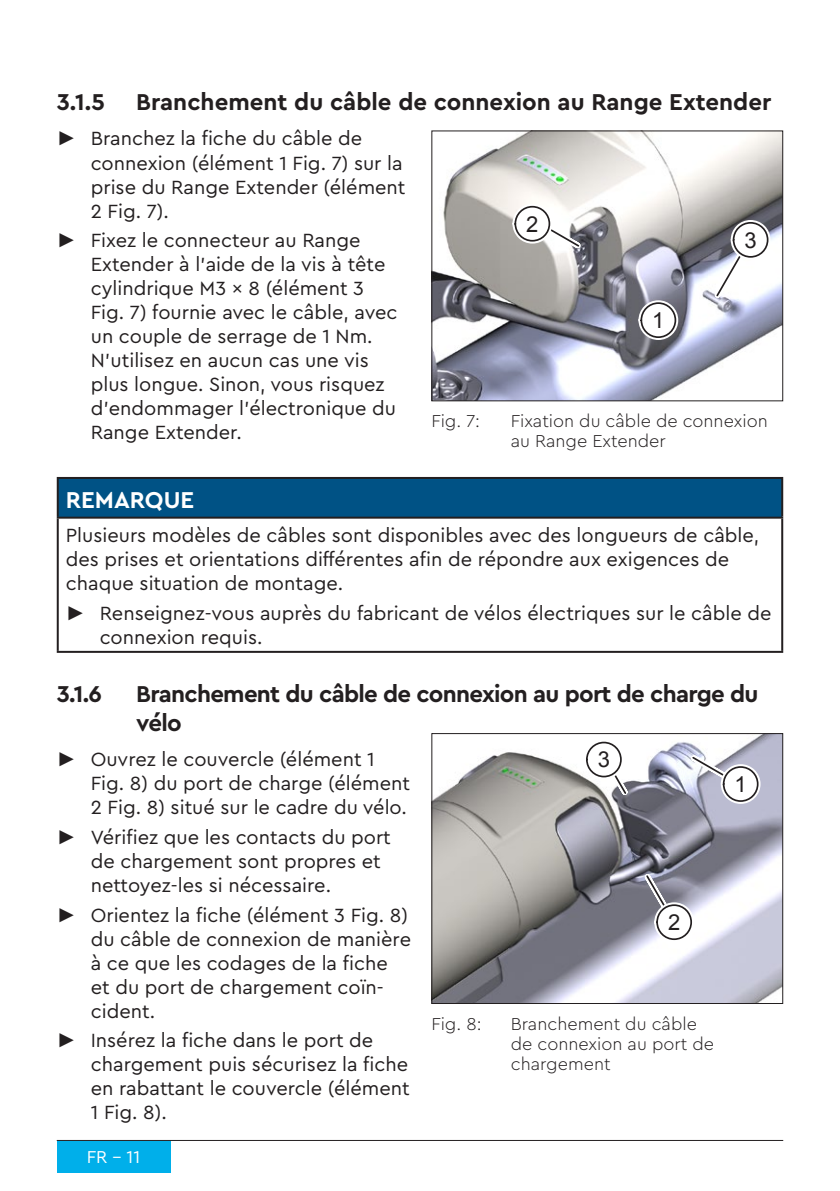
<style>
.page{position:relative;width:840px;height:1191px;background:#fff}
.page>*{position:absolute;margin:0;border:0;box-sizing:border-box;transform-origin:0 0}
.t1{font:700 24px/28.8px "TQPRO";letter-spacing:-.03em;color:#231f20}
.t2{font:700 24px "TQPRO";color:#231f20}
.t3{font:700 24px "TQPRO";color:#fff}
.t4{font:22px "Arial";color:#231f20}
.t5{font:20px/24px "TQPRO";color:#231f20}
.t6{font:300 18px/20px "TQPRO";color:#231f20}
.t7{font:18px "TQPRO";color:#fff}
.s1{font-family:"Arial"}
</style>
<div class="page">
<div style="left:57px;top:1141px;width:113px;height:31px;background:#00afea"></div>
<hr style="left:57px;top:1140px;width:725px;height:1px;background:#231f20">
<div style="left:58px;top:478px;width:723px;height:39px;background:#005285"></div>
<hr style="left:57px;top:477px;width:725px;height:2px;background:#231f20">
<hr style="left:57px;top:479px;width:2px;height:37px;background:#231f20">
<hr style="left:780px;top:479px;width:2px;height:37px;background:#231f20">
<hr style="left:57px;top:516px;width:725px;height:2px;background:#231f20">
<hr style="left:57px;top:518px;width:2px;height:133px;background:#231f20">
<hr style="left:780px;top:518px;width:2px;height:133px;background:#231f20">
<hr style="left:57px;top:651px;width:725px;height:2px;background:#231f20">
<img style="left:433px;top:132px;width:347px;height:267px">
<svg style="left:634px;top:297px;width:47px;height:46px"></svg>
<div style="left:641px;top:303px;width:34px;height:34px;background:#fff;border-radius:50%"></div>
<div style="left:640px;top:302px;width:35px;height:36px;border:2px solid #231f20;border-radius:50%"></div>
<svg style="left:508px;top:200px;width:77px;height:53px"></svg>
<div style="left:515px;top:207px;width:34px;height:34px;background:#fff;border-radius:50%"></div>
<div style="left:514px;top:206px;width:36px;height:36px;border:2px solid #231f20;border-radius:50%"></div>
<svg style="left:709px;top:216px;width:64px;height:87px"></svg>
<div style="left:733px;top:223px;width:34px;height:34px;background:#fff;border-radius:50%"></div>
<div style="left:732px;top:222px;width:36px;height:36px;border:2px solid #231f20;border-radius:50%"></div>
<img style="left:433px;top:735px;width:347px;height:267px">
<div style="left:431px;top:733px;width:351px;height:271px;border:1px solid #231f20"></div>
<svg style="left:639px;top:869px;width:58px;height:76px"></svg>
<div style="left:656px;top:905px;width:34px;height:34px;background:#fff;border-radius:50%"></div>
<div style="left:656px;top:904px;width:35px;height:36px;border:2px solid #231f20;border-radius:50%"></div>
<svg style="left:580px;top:736px;width:52px;height:64px"></svg>
<div style="left:586px;top:742px;width:34px;height:34px;background:#fff;border-radius:50%"></div>
<div style="left:585px;top:741px;width:36px;height:36px;border:2px solid #231f20;border-radius:50%"></div>
<svg style="left:685px;top:750px;width:78px;height:57px"></svg>
<div style="left:723px;top:767px;width:34px;height:34px;background:#fff;border-radius:50%"></div>
<div style="left:722px;top:766px;width:36px;height:36px;border:2px solid #231f20;border-radius:50%"></div>
<p class="t1" style="left:57px;top:87px;width:50px">3.1.5</p>
<p class="t2" style="left:136px;top:86px;width:636px">Branchement du câble de connexion au Range Extender</p>
<p class="t5" style="left:91px;top:126px;width:316px;text-indent:-34px"><span class="s1">►</span> Branchez la fiche du câble de connexion (élément 1 Fig. 7) sur la prise du Range Extender (élément<br>2 Fig. 7).</p>
<p class="t5" style="left:91px;top:228px;width:308px;text-indent:-34px"><span class="s1">►</span> Fixez le connecteur au Range<br>Extender à l’aide de la vis à tête cylindrique M3 x 8 (élément 3<br>Fig. 7) fournie avec le câble, avec un couple de serrage de 1 Nm.<br>N’utilisez en aucun cas une vis plus longue. Sinon, vous risquez d’endommager l’électronique du<br>Range Extender.</p>
<p class="t4" style="left:526px;top:209px;width:14px">2</p>
<p class="t4" style="left:744px;top:226px;width:14px">3</p>
<p class="t4" style="left:652px;top:306px;width:14px">1</p>
<p class="t6" style="left:431px;top:410px;width:50px">Fig. 7:</p>
<p class="t6" style="left:510px;top:410px;width:258px">Fixation du câble de connexion au Range Extender</p>
<p class="t3" style="left:66px;top:483px;width:130px">REMARQUE</p>
<p class="t5" style="left:66px;top:522px;width:694px">Plusieurs modèles de câbles sont disponibles avec des longueurs de câble, des prises et orientations différentes afin de répondre aux exigences de chaque situation de montage.</p>
<p class="t5" style="left:100px;top:600px;width:672px;text-indent:-34px"><span class="s1">►</span> Renseignez-vous auprès du fabricant de vélos électriques sur le câble de connexion requis.</p>
<p class="t1" style="left:57px;top:678px;width:47px">3.1.6</p>
<p class="t1" style="left:136px;top:678px;width:623px">Branchement du câble de connexion au port de charge du vélo</p>
<p class="t5" style="left:91px;top:746px;width:320px;text-indent:-34px"><span class="s1">►</span> Ouvrez le couvercle (élément 1<br>Fig. 8) du port de charge (élément<br>2 Fig. 8) situé sur le cadre du vélo.</p>
<p class="t5" style="left:91px;top:824px;width:301px;text-indent:-34px"><span class="s1">►</span> Vérifiez que les contacts du port de chargement sont propres et nettoyez-les si nécessaire.</p>
<p class="t5" style="left:91px;top:902px;width:321px;text-indent:-34px"><span class="s1">►</span> Orientez la fiche (élément 3 Fig. 8) du câble de connexion de manière à ce que les codages de la fiche et du port de chargement coïn&shy;cident.</p>
<p class="t5" style="left:91px;top:1027px;width:320px;text-indent:-34px"><span class="s1">►</span> Insérez la fiche dans le port de chargement puis sécurisez la fiche en rabattant le couvercle (élément<br>1 Fig. 8).</p>
<p class="t4" style="left:597px;top:745px;width:14px">3</p>
<p class="t4" style="left:734px;top:770px;width:14px">1</p>
<p class="t4" style="left:667px;top:908px;width:14px">2</p>
<p class="t6" style="left:431px;top:1013px;width:52px">Fig. 8:</p>
<p class="t6" style="left:510px;top:1013px;width:205px">Branchement du câble de connexion au port de chargement</p>
<p class="t7" style="left:87px;top:1144px;width:55px">FR - 11</p>
</div>
